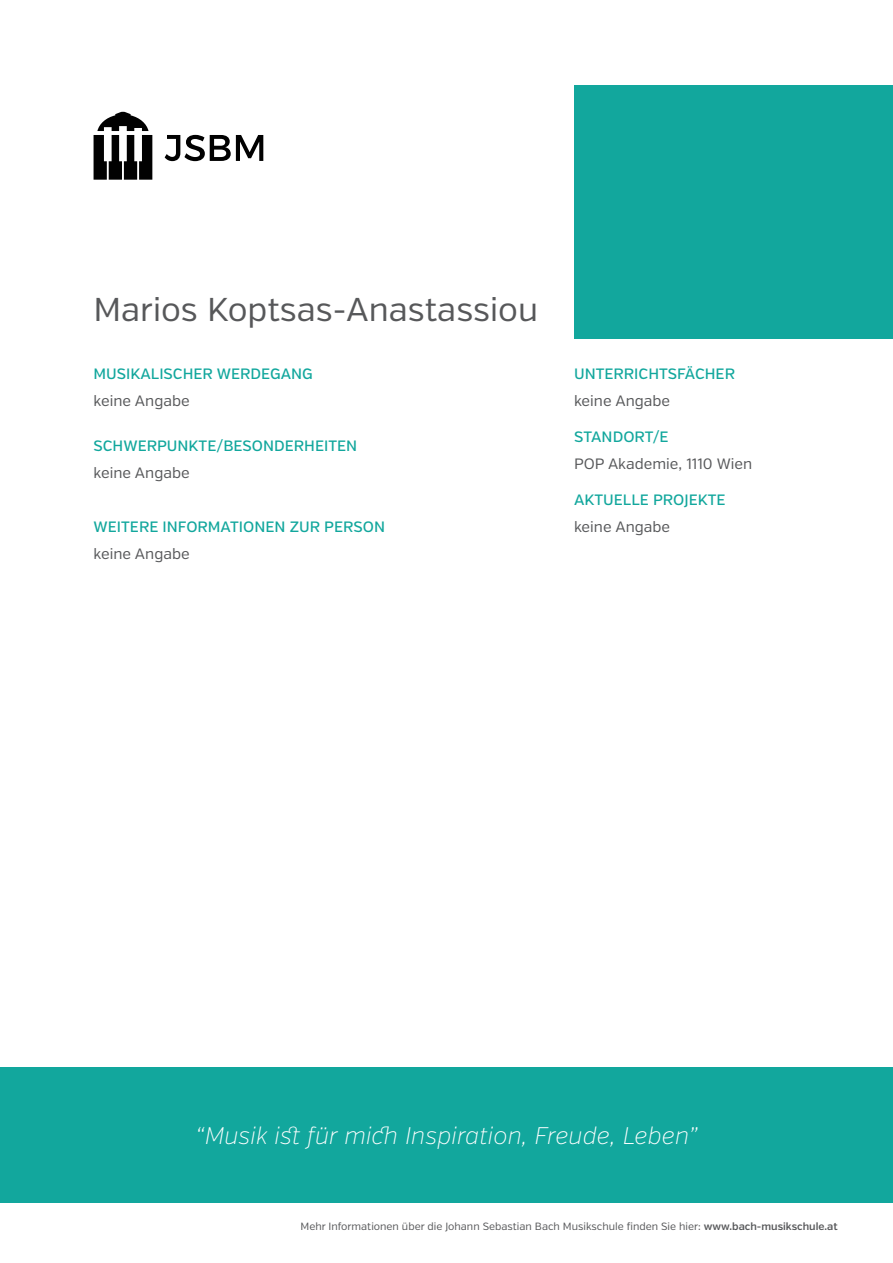
<style>
.page{position:relative;width:893px;height:1263px;background:#fff}
.page>*{position:absolute;margin:0;border:0;box-sizing:border-box;transform-origin:0 0}
.t1{font:33px "Verb";color:#57585a}
.t2{font:italic 200 24px "Verb";color:#fff}
.t3{font:500 15px "Verb";color:#12a79d}
.t4{font:15px "Verb";color:#57585a}
.t5{font:10.5px "Verb";color:#57585a}
.s1{font-weight:600}
</style>
<div class="page">
<svg style="left:165px;top:135px;width:98px;height:26px"></svg>
<svg style="left:94px;top:112px;width:58px;height:68px"></svg>
<div style="left:0;top:1068px;width:893px;height:135px;background:#12a79d"></div>
<div style="left:574px;top:85px;width:319px;height:254px;background:#12a79d"></div>
<h1 class="t1" style="left:94px;top:289px;width:446px">Marios Koptsas-Anastassiou</h1>
<p class="t3" style="left:94px;top:365px;width:221px">MUSIKALISCHER WERDEGANG</p>
<p class="t4" style="left:94px;top:392px;width:98px">keine Angabe</p>
<p class="t3" style="left:94px;top:437px;width:265px">SCHWERPUNKTE/BESONDERHEITEN</p>
<p class="t4" style="left:94px;top:464px;width:98px">keine Angabe</p>
<p class="t3" style="left:94px;top:518px;width:293px">WEITERE INFORMATIONEN ZUR PERSON</p>
<p class="t4" style="left:94px;top:545px;width:98px">keine Angabe</p>
<p class="t3" style="left:574px;top:365px;width:163px">UNTERRICHTSFÄCHER</p>
<p class="t4" style="left:574px;top:392px;width:98px">keine Angabe</p>
<p class="t3" style="left:574px;top:428px;width:96px">STANDORT/E</p>
<p class="t4" style="left:574px;top:455px;width:180px">POP Akademie, 1110 Wien</p>
<p class="t3" style="left:574px;top:491px;width:153px">AKTUELLE PROJEKTE</p>
<p class="t4" style="left:574px;top:518px;width:98px">keine Angabe</p>
<h2 class="t2" style="left:196px;top:1121px;width:504px">“Musik ist für mich Inspiration, Freude, Leben”</h2>
<p class="t5" style="left:301px;top:1220px;width:539px">Mehr Informationen über die Johann Sebastian Bach Musikschule finden Sie hier: <span class="s1">www.bach-musikschule.at</span></p>
</div>
